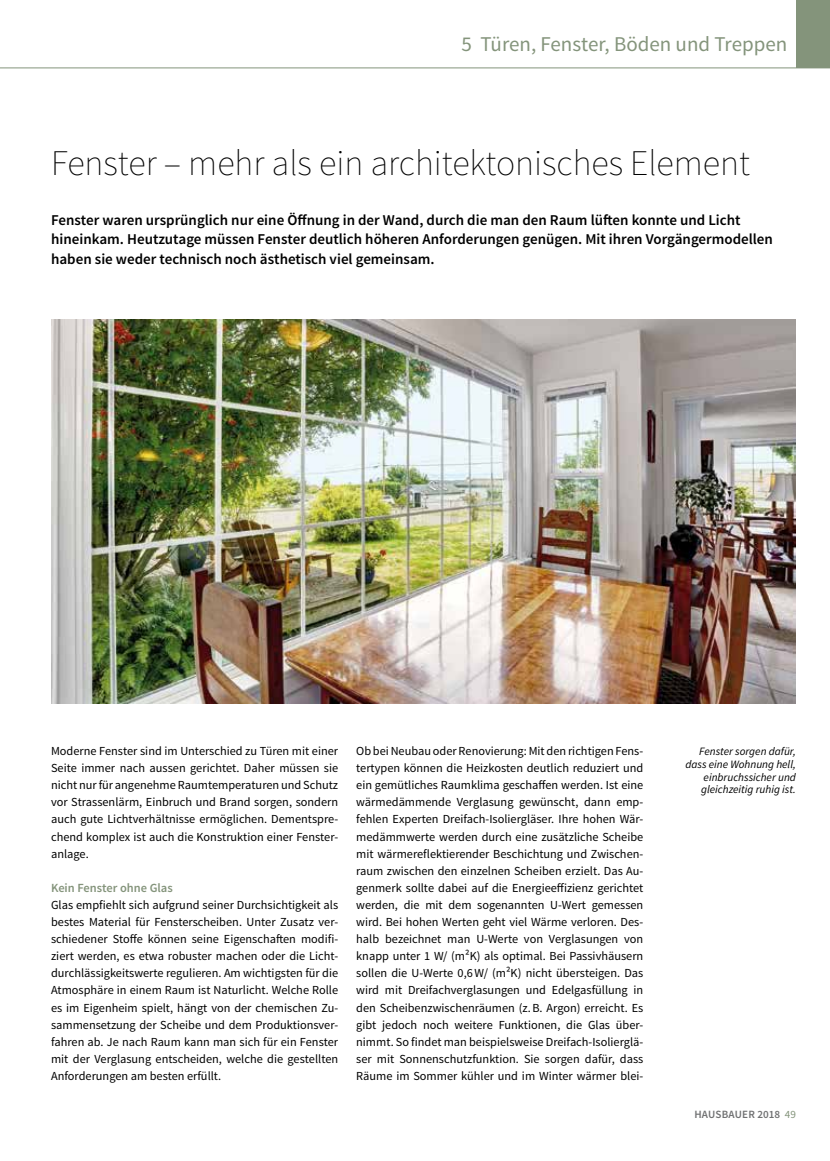
<style>
.page{position:relative;width:830px;height:1161px;background:#fff}
.page>*{position:absolute;margin:0;border:0;box-sizing:border-box;transform-origin:0 0}
.t1{font:200 36px "Source Sans Pro";color:#000}
.t2{font:21px "Source Sans Pro";color:#84947b}
.t3{font:600 15px/19.5px "Source Sans Pro";color:#000}
.t4{font:600 12.45px "Source Sans Pro";color:#84947b}
.t5{font:12.3px/17.1px "Source Sans Pro";color:#000;text-align:justify}
.t6{font:italic 11.25px/12.8px "Source Sans Pro";color:#000;text-align:right}
.t7{font:600 11.1px "Source Sans Pro";letter-spacing:.01em;color:#707172}
.s1{font-weight:400;color:#84947b}
</style>
<div class="page">
<div style="left:795px;top:0;width:34px;height:68px;background:#84947b"></div>
<hr style="left:0;top:68px;width:829px;height:1px;background:#84947b">
<img style="left:51px;top:319px;width:744px;height:385px">
<h2 class="t2" style="left:461px;top:31px;width:327px">5 Türen, Fenster, Böden und Treppen</h2>
<h1 class="t1" style="left:51px;top:141px;width:700px">Fenster – mehr als ein architektonisches Element</h1>
<p class="t3" style="left:51px;top:210px;width:723px">Fenster waren ursprünglich nur eine Öffnung in der Wand, durch die man den Raum lüften konnte und Licht hineinkam. Heutzutage müssen Fenster deutlich höheren Anforderungen genügen. Mit ihren Vorgängermodellen haben sie weder technisch noch ästhetisch viel gemeinsam.</p>
<p class="t5" style="left:51px;top:742px;width:288px">Moderne Fenster sind im Unterschied zu Türen mit einer Seite immer nach aussen gerichtet. Daher müssen sie nicht nur für angenehme Raumtemperaturen und Schutz vor Strassenlärm, Einbruch und Brand sorgen, sondern auch gute Lichtverhältnisse ermöglichen. Dementspre&shy;chend komplex ist auch die Konstruktion einer Fenster&shy;anlage.</p>
<p class="t4" style="left:51px;top:880px;width:123px">Kein Fenster ohne Glas</p>
<p class="t5" style="left:51px;top:896px;width:288px">Glas empfiehlt sich aufgrund seiner Durchsichtigkeit als bestes Material für Fensterscheiben. Unter Zusatz ver&shy;schiedener Stoffe können seine Eigenschaften modifi&shy;ziert werden, es etwa robuster machen oder die Licht&shy;durchlässigkeitswerte regulieren. Am wichtigsten für die Atmosphäre in einem Raum ist Naturlicht. Welche Rolle es im Eigenheim spielt, hängt von der chemischen Zu&shy;sammensetzung der Scheibe und dem Produktionsver&shy;fahren ab. Je nach Raum kann man sich für ein Fenster mit der Verglasung entscheiden, welche die gestellten Anforderungen am besten erfüllt.</p>
<p class="t5" style="left:356px;top:742px;width:288px">Ob bei Neubau oder Renovierung: Mit den richtigen Fens&shy;tertypen können die Heizkosten deutlich reduziert und ein gemütliches Raumklima geschaffen werden. Ist eine wärmedämmende Verglasung gewünscht, dann emp&shy;fehlen Experten Dreifach-Isoliergläser. Ihre hohen Wär&shy;medämmwerte werden durch eine zusätzliche Scheibe mit wärmereflektierender Beschichtung und Zwischen&shy;raum zwischen den einzelnen Scheiben erzielt. Das Au&shy;genmerk sollte dabei auf die Energieeffizienz gerichtet werden, die mit dem sogenannten U-Wert gemessen wird. Bei hohen Werten geht viel Wärme verloren. Des&shy;halb bezeichnet man U-Werte von Verglasungen von knapp unter 1 W/ (m²K) als optimal. Bei Passivhäusern sollen die U-Werte 0,6W/ (m²K) nicht übersteigen. Das wird mit Dreifachverglasungen und Edelgasfüllung in den Scheibenzwischenräumen (z.B. Argon) erreicht. Es gibt jedoch noch weitere Funktionen, die Glas über&shy;nimmt. So findet man beispielsweise Dreifach-Isolierglä&shy;ser mit Sonnenschutzfunktion. Sie sorgen dafür, dass Räume im Sommer kühler und im Winter wärmer blei-</p>
<p class="t6" style="left:685px;top:745px;width:112px">Fenster sorgen dafür, dass eine Wohnung hell, einbruchssicher und gleichzeitig ruhig ist.</p>
<p class="t7" style="left:694px;top:1108px;width:103px">HAUSBAUER 2018 <span class="s1">49</span></p>
</div>
